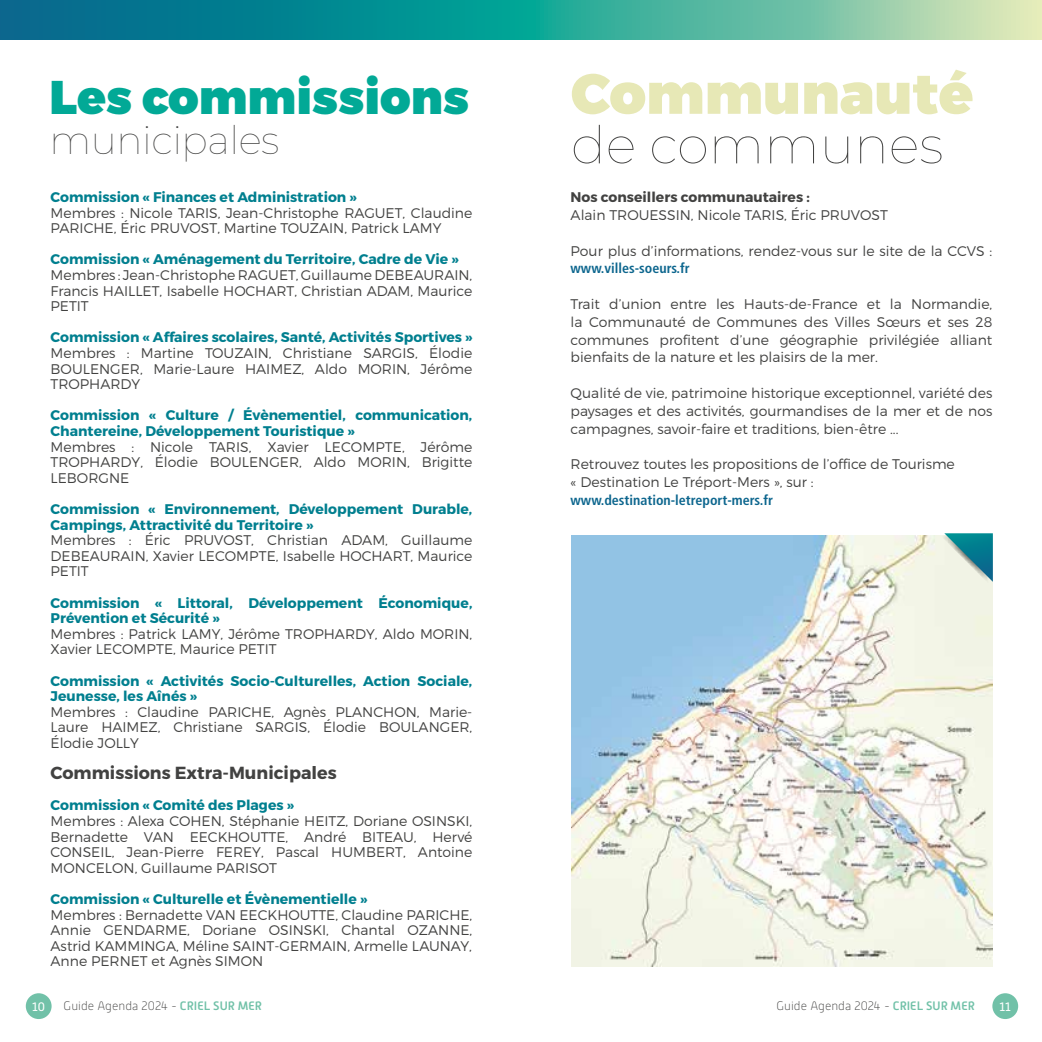
<style>
.page{position:relative;width:1042px;height:1042px;background:#fff}
.page>*{position:absolute;margin:0;border:0;box-sizing:border-box;transform-origin:0 0}
.t1{font:900 56.7px "Montserrat";color:#e7e8b6}
.t2{font:100 51.98px "Montserrat";color:#424241}
.t3{font:900 47.25px "Montserrat";color:#02a996}
.t4{font:100 39.2px "Montserrat";letter-spacing:-.015em;color:#424241}
.t5{font:700 17.5px "Montserrat";color:#424241}
.t6{font:300 14px/15.6px "Montserrat";color:#424241;text-align:justify}
.t7{font:700 14px/15.6px "Montserrat";color:#007f8f}
.t8{font:700 condensed 14px "Frutiger LT Std";color:#0d668e}
.t9{font:700 14px "Montserrat";color:#424241}
.t10{font:100 12.25px "Alwyn New";color:#424241}
.t11{font:12.25px "Alwyn New";color:#fff}
.s1{font-weight:500;color:#71c1a8}
</style>
<div class="page">
<div style="left:26px;top:993px;width:26px;height:26px;background:#71c1a8;border-radius:50%"></div>
<div style="left:992px;top:993px;width:26px;height:26px;background:#71c1a8;border-radius:50%"></div>
<svg style="left:0;top:0;width:1042px;height:40px;background:#3ba39b"></svg>
<img style="left:572px;top:536px;width:420px;height:430px">
<svg style="left:940px;top:533px;width:53px;height:50px;background:#82b9ba"></svg>
<h3 class="t3" style="left:50px;top:68px;width:421px">Les commissions</h3>
<h3 class="t4" style="left:50px;top:114px;width:231px">municipales</h3>
<p class="t7" style="left:51px;top:190px;width:308px">Commission « Finances et Administration »</p>
<p class="t6" style="left:51px;top:205px;width:423px">Membres : Nicole TARIS, Jean-Christophe RAGUET, Claudine<br>PARICHE, Éric PRUVOST, Martine TOUZAIN, Patrick LAMY</p>
<p class="t7" style="left:51px;top:252px;width:409px">Commission « Aménagement du Territoire, Cadre de Vie »</p>
<p class="t6" style="left:51px;top:267px;width:423px">Membres : Jean-Christophe RAGUET, Guillaume DEBEAURAIN, Francis HAILLET, Isabelle HOCHART, Christian ADAM, Maurice PETIT</p>
<p class="t7" style="left:51px;top:330px;width:423px">Commission « Affaires scolaires, Santé, Activités Sportives »</p>
<p class="t6" style="left:51px;top:345px;width:423px">Membres : Martine TOUZAIN, Christiane SARGIS, Élodie BOULENGER, Marie-Laure HAIMEZ, Aldo MORIN, Jérôme TROPHARDY</p>
<p class="t7" style="left:51px;top:408px;width:423px">Commission « Culture / Évènementiel, communication,<br>Chantereine, Développement Touristique »</p>
<p class="t6" style="left:51px;top:439px;width:423px">Membres : Nicole TARIS, Xavier LECOMPTE, Jérôme TROPHARDY, Élodie BOULENGER, Aldo MORIN, Brigitte LEBORGNE</p>
<p class="t7" style="left:51px;top:501px;width:423px">Commission « Environnement, Développement Durable,<br>Campings, Attractivité du Territoire »</p>
<p class="t6" style="left:51px;top:532px;width:423px">Membres : Éric PRUVOST, Christian ADAM, Guillaume DEBEAURAIN, Xavier LECOMPTE, Isabelle HOCHART, Maurice PETIT</p>
<p class="t7" style="left:51px;top:595px;width:423px">Commission « Littoral, Développement Économique,<br>Prévention et Sécurité »</p>
<p class="t6" style="left:51px;top:626px;width:423px">Membres : Patrick LAMY, Jérôme TROPHARDY, Aldo MORIN,<br>Xavier LECOMPTE, Maurice PETIT</p>
<p class="t7" style="left:51px;top:673px;width:423px">Commission « Activités Socio-Culturelles, Action Sociale,<br>Jeunesse, les Aînés »</p>
<p class="t6" style="left:51px;top:704px;width:423px">Membres : Claudine PARICHE, Agnès PLANCHON, Marie-Laure HAIMEZ, Christiane SARGIS, Élodie BOULANGER, Élodie JOLLY</p>
<p class="t5" style="left:51px;top:762px;width:288px">Commissions Extra-Municipales</p>
<p class="t7" style="left:51px;top:798px;width:245px">Commission « Comité des Plages »</p>
<p class="t6" style="left:51px;top:813px;width:423px">Membres : Alexa COHEN, Stéphanie HEITZ, Doriane OSINSKI, Bernadette VAN EECKHOUTTE, André BITEAU, Hervé CONSEIL, Jean-Pierre FEREY, Pascal HUMBERT, Antoine MONCELON, Guillaume PARISOT</p>
<p class="t7" style="left:51px;top:891px;width:318px">Commission « Culturelle et Évènementielle »</p>
<p class="t6" style="left:51px;top:906px;width:423px">Membres : Bernadette VAN EECKHOUTTE, Claudine PARICHE, Annie GENDARME, Doriane OSINSKI, Chantal OZANNE, Astrid KAMMINGA, Méline SAINT-GERMAIN, Armelle LAUNAY, Anne PERNET et Agnès SIMON</p>
<h1 class="t1" style="left:571px;top:58px;width:404px">Communauté</h1>
<h2 class="t2" style="left:571px;top:110px;width:374px">de communes</h2>
<p class="t9" style="left:570px;top:188px;width:241px">Nos conseillers communautaires :</p>
<p class="t6" style="left:570px;top:207px;width:319px">Alain TROUESSIN, Nicole TARIS, Éric PRUVOST</p>
<p class="t6" style="left:570px;top:242px;width:423px">Pour plus d’informations, rendez-vous sur le site de la CCVS :</p>
<p class="t8" style="left:570px;top:260px;width:121px">www.villes-soeurs.fr</p>
<p class="t6" style="left:570px;top:295px;width:423px;line-height:17.8px">Trait d’union entre les Hauts-de-France et la Normandie, la Communauté de Communes des Villes Sœurs et ses 28 communes profitent d’une géographie privilégiée alliant bienfaits de la nature et les plaisirs de la mer.</p>
<p class="t6" style="left:570px;top:384px;width:423px;line-height:17.8px">Qualité de vie, patrimoine historique exceptionnel, variété des paysages et des activités, gourmandises de la mer et de nos campagnes, savoir-faire et traditions, bien-être ...</p>
<p class="t6" style="left:570px;top:455px;width:386px;line-height:17.8px">Retrouvez toutes les propositions de l’office de Tourisme « Destination Le Tréport-Mers », sur :</p>
<p class="t8" style="left:570px;top:491px;width:204px">www.destination-letreport-mers.fr</p>
<p class="t11" style="left:32px;top:999px;width:14px">10</p>
<p class="t10" style="left:64px;top:999px;width:200px">Guide Agenda 2024 - <span class="s1">CRIEL SUR MER</span></p>
<p class="t10" style="left:776px;top:999px;width:200px">Guide Agenda 2024 - <span class="s1">CRIEL SUR MER</span></p>
<p class="t11" style="left:999px;top:999px;width:13px">11</p>
</div>
